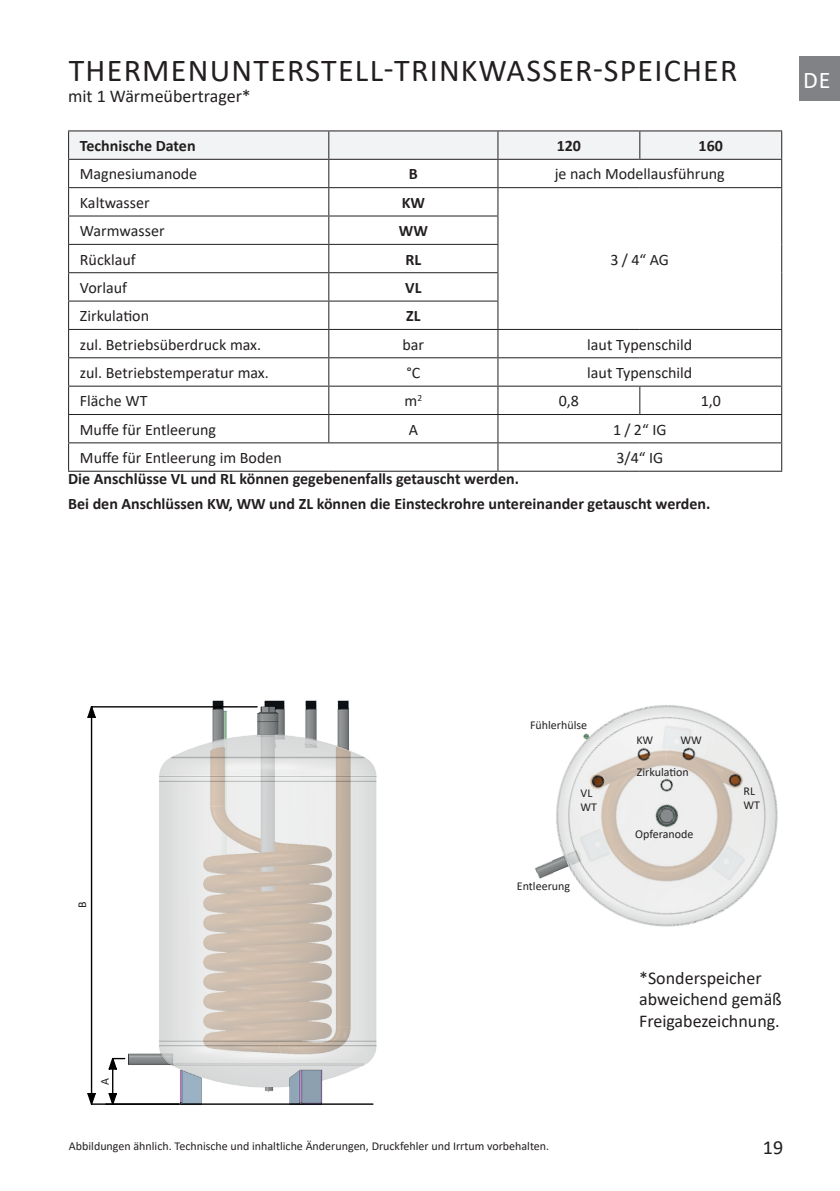
<style>
.page{position:relative;width:840px;height:1191px;background:#fff}
.page>*{position:absolute;margin:0;border:0;box-sizing:border-box;transform-origin:0 0}
.t1{font:32px "Calibri";letter-spacing:.04em;color:#231f20}
.t2{font:24px "Calibri";color:#fff}
.t3{font:20px "Calibri";color:#231f20}
.t4{font:18px/21.6px "Calibri";color:#231f20}
.t5{font:16px "Calibri";color:#231f20}
.t6{font:700 16px/24.8px "Calibri";color:#231f20}
.t7{font:12px/14.4px "Calibri";color:#231f20}
</style>
<div class="page">
<div style="left:798px;top:57px;width:41px;height:44px;background:#808285"></div>
<hr style="left:68px;top:471px;width:260px;height:1px;background:#231f20">
<hr style="left:328px;top:471px;width:169px;height:1px;background:#231f20">
<hr style="left:497px;top:471px;width:142px;height:1px;background:#231f20">
<hr style="left:639px;top:471px;width:142px;height:1px;background:#231f20">
<hr style="left:68px;top:130px;width:260px;height:1px;background:#231f20">
<hr style="left:328px;top:130px;width:169px;height:1px;background:#231f20">
<hr style="left:497px;top:130px;width:142px;height:1px;background:#231f20">
<hr style="left:639px;top:130px;width:142px;height:1px;background:#231f20">
<svg style="left:68px;top:131px;width:713px;height:340px"></svg>
<hr style="left:68px;top:159px;width:260px;height:1px;background:#231f20">
<hr style="left:328px;top:159px;width:169px;height:1px;background:#231f20">
<hr style="left:497px;top:159px;width:142px;height:1px;background:#231f20">
<hr style="left:639px;top:159px;width:142px;height:1px;background:#231f20">
<img style="left:212px;top:700px;width:165px;height:355px">
<svg style="left:87px;top:705px;width:287px;height:400px"></svg>
<hr style="left:112px;top:1063px;width:1px;height:32px;background:#000001">
<img style="left:535px;top:705px;width:243px;height:222px">
<img style="left:261px;top:1087px;width:16px;height:4px">
<h1 class="t1" style="left:69px;top:48px;width:670px">THERMENUNTERSTELL-TRINKWASSER-SPEICHER</h1>
<p class="t4" style="left:68px;top:85px;width:184px">mit 1 Wärmeübertrager*</p>
<p class="t6" style="left:80px;top:133px;width:117px">Technische Daten</p>
<p class="t6" style="left:556px;top:133px;width:26px">120</p>
<p class="t6" style="left:698px;top:133px;width:26px">160</p>
<p class="t5" style="left:80px;top:163px;width:119px">Magnesiumanode</p>
<p class="t6" style="left:408px;top:161px;width:10px">B</p>
<p class="t5" style="left:554px;top:163px;width:171px">je nach Modellausführung</p>
<p class="t5" style="left:80px;top:191px;width:71px">Kaltwasser</p>
<p class="t6" style="left:401px;top:190px;width:25px">KW</p>
<p class="t5" style="left:80px;top:220px;width:86px">Warmwasser</p>
<p class="t6" style="left:398px;top:218px;width:30px">WW</p>
<p class="t5" style="left:80px;top:248px;width:57px">Rücklauf</p>
<p class="t6" style="left:405px;top:247px;width:17px">RL</p>
<p class="t5" style="left:80px;top:276px;width:49px">Vorlauf</p>
<p class="t6" style="left:405px;top:275px;width:18px">VL</p>
<p class="t5" style="left:80px;top:305px;width:71px">Zirkulation</p>
<p class="t6" style="left:406px;top:303px;width:16px">ZL</p>
<p class="t5" style="left:80px;top:333px;width:183px">zul. Betriebsüberdruck max.</p>
<p class="t5" style="left:402px;top:333px;width:23px">bar</p>
<p class="t5" style="left:587px;top:333px;width:106px">laut Typenschild</p>
<p class="t5" style="left:80px;top:361px;width:190px">zul. Betriebstemperatur max.</p>
<p class="t5" style="left:406px;top:361px;width:15px">°C</p>
<p class="t5" style="left:587px;top:361px;width:106px">laut Typenschild</p>
<p class="t5" style="left:80px;top:390px;width:69px">Fläche WT</p>
<p class="t5" style="left:404px;top:390px;width:19px">m<sup>2</sup></p>
<p class="t5" style="left:558px;top:390px;width:22px">0,8</p>
<p class="t5" style="left:700px;top:390px;width:22px">1,0</p>
<p class="t5" style="left:80px;top:418px;width:138px">Muffe für Entleerung</p>
<p class="t5" style="left:408px;top:418px;width:11px">A</p>
<p class="t5" style="left:613px;top:418px;width:55px">1 / 2“ IG</p>
<p class="t5" style="left:80px;top:446px;width:203px">Muffe für Entleerung im Boden</p>
<p class="t5" style="left:616px;top:446px;width:48px">3/4“ IG</p>
<p class="t6" style="left:68px;top:466px;width:643px">Die Anschlüsse VL und RL können gegebenenfalls getauscht werden.<br>Bei den Anschlüssen KW, WW und ZL können die Einsteckrohre untereinander getauscht werden.</p>
<p class="t5" style="left:610px;top:248px;width:60px">3 / 4“ AG</p>
<h2 class="t2" style="left:802px;top:63px;width:29px">DE</h2>
<p class="t7" style="left:75px;top:908px;width:8px;rotate:-90deg">B</p>
<p class="t7" style="left:97px;top:1084px;width:8px;rotate:-90deg">A</p>
<p class="t7" style="left:530px;top:717px;width:59px">Fühlerhülse</p>
<p class="t7" style="left:580px;top:785px;width:18px">VL<br>WT</p>
<p class="t7" style="left:516px;top:878px;width:55px">Entleerung</p>
<p class="t7" style="left:636px;top:732px;width:18px">KW</p>
<p class="t7" style="left:680px;top:732px;width:23px">WW</p>
<p class="t7" style="left:636px;top:764px;width:53px">Zirkulation</p>
<p class="t7" style="left:635px;top:826px;width:60px">Opferanode</p>
<p class="t7" style="left:743px;top:783px;width:18px">RL<br>WT</p>
<p class="t4" style="left:638px;top:966px;width:144px">*Sonderspeicher abweichend gemäß<br>Freigabezeichnung.</p>
<p class="t7" style="left:69px;top:1138px;width:481px">Abbildungen ähnlich. Technische und inhaltliche Änderungen, Druckfehler und Irrtum vorbehalten.</p>
<p class="t3" style="left:762px;top:1133px;width:22px">19</p>
</div>
